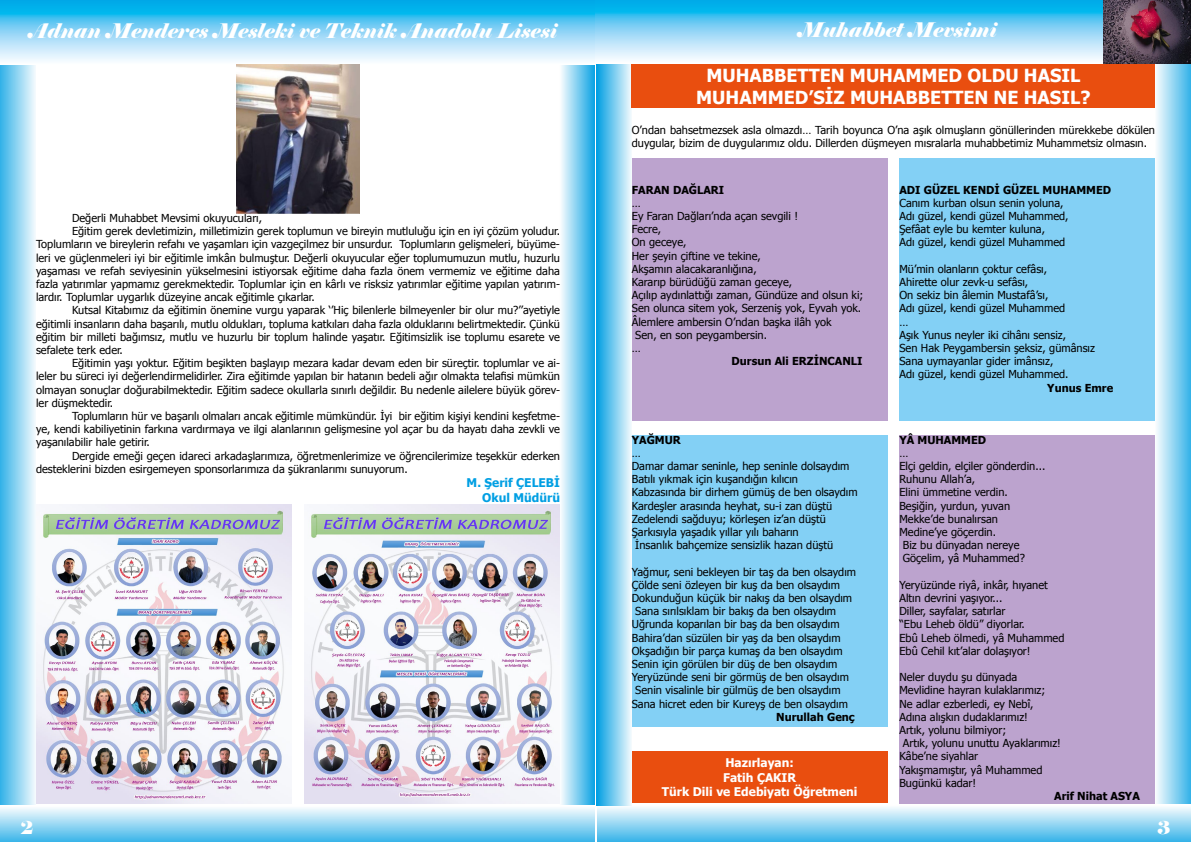
<style>
.page{position:relative;width:1191px;height:842px;background:#fff}
.page>*{position:absolute;margin:0;border:0;box-sizing:border-box;transform-origin:0 0}
.t1{font:italic 20px "Elephant";color:#fff}
.t2{font:700 18px/21.6px "Tahoma";color:#fff;text-align:center}
.t3{font:18px "Elephant";color:#fff}
.t4{font:700 12px/14.4px "Tahoma";color:#fff;text-align:center}
.t5{font:700 12px/14.4px "Tahoma";color:#009fe3;text-align:right}
.t6{font:11px/13.2px "Tahoma";color:#000}
.t7{font:700 11px "Tahoma";color:#000}
</style>
<div class="page">
<div style="left:0;top:806px;width:595px;height:36px;background:linear-gradient(to bottom,#fcfefe,#40b7ea)"></div>
<div style="left:597px;top:806px;width:594px;height:36px;background:linear-gradient(to bottom,#f8fcfe,#3cb5e9)"></div>
<svg style="left:597px;top:65px;width:35px;height:741px;background:#7bccef"></svg>
<div style="left:0;top:63px;width:36px;height:741px;background:linear-gradient(to right,#33b2e8,#eef8fd)"></div>
<svg style="left:561px;top:65px;width:34px;height:740px;background:#81cff0"></svg>
<div style="left:1155px;top:63px;width:36px;height:740px;background:linear-gradient(to right,#fafcfe,#3ab4e9)"></div>
<svg style="left:0;top:0;width:595px;height:65px;background:#80d3f5"></svg>
<svg style="left:595px;top:0;width:508px;height:60px;background:#7dd2f5"></svg>
<img style="left:1103px;top:0;width:88px;height:63px">
<img style="left:36px;top:505px;width:256px;height:298px">
<img style="left:304px;top:505px;width:256px;height:298px">
<div style="left:632px;top:65px;width:523px;height:43px;background:#e94e0f"></div>
<div style="left:632px;top:159px;width:255px;height:262px;background:#bca3ce"></div>
<div style="left:899px;top:159px;width:256px;height:262px;background:#83d0f5"></div>
<div style="left:632px;top:435px;width:255px;height:291px;background:#83d0f5"></div>
<div style="left:899px;top:435px;width:256px;height:368px;background:#bca3ce"></div>
<div style="left:632px;top:751px;width:255px;height:52px;background:#e94e0f"></div>
<img style="left:236px;top:65px;width:123px;height:149px">
<h1 class="t1" style="left:28px;top:19px;width:530px">Adnan Menderes Mesleki ve Teknik Anadolu Lisesi</h1>
<h1 class="t1" style="left:797px;top:17px;width:201px">Muhabbet Mevsimi</h1>
<p class="t6" style="left:72px;top:211px;width:192px">Değerli Muhabbet Mevsimi okuyucuları,</p>
<p class="t6" style="left:72px;top:224px;width:489px">Eğitim gerek devletimizin, milletimizin gerek toplumun ve bireyin mutluluğu için en iyi çözüm yoludur.</p>
<p class="t6" style="left:36px;top:237px;width:525px">Toplumların ve bireylerin refahı ve yaşamları için vazgeçilmez bir unsurdur. Toplumların gelişmeleri, büyüme-</p>
<p class="t6" style="left:36px;top:250px;width:525px">leri ve güçlenmeleri iyi bir eğitimle imkân bulmuştur. Değerli okuyucular eğer toplumumuzun mutlu, huzurlu</p>
<p class="t6" style="left:36px;top:264px;width:525px">yaşaması ve refah seviyesinin yükselmesini istiyorsak eğitime daha fazla önem vermemiz ve eğitime daha</p>
<p class="t6" style="left:36px;top:277px;width:525px">fazla yatırımlar yapmamız gerekmektedir. Toplumlar için en kârlı ve risksiz yatırımlar eğitime yapılan yatırım-</p>
<p class="t6" style="left:36px;top:290px;width:280px">lardır. Toplumlar uygarlık düzeyine ancak eğitimle çıkarlar.</p>
<p class="t6" style="left:72px;top:303px;width:489px">Kutsal Kitabımız da eğitimin önemine vurgu yaparak ‘’Hiç bilenlerle bilmeyenler bir olur mu?’’ayetiyle</p>
<p class="t6" style="left:36px;top:316px;width:525px">eğitimli insanların daha başarılı, mutlu oldukları, topluma katkıları daha fazla olduklarını belirtmektedir. Çünkü</p>
<p class="t6" style="left:36px;top:330px;width:525px">eğitim bir milleti bağımsız, mutlu ve huzurlu bir toplum halinde yaşatır. Eğitimsizlik ise toplumu esarete ve</p>
<p class="t6" style="left:36px;top:343px;width:88px">sefalete terk eder.</p>
<p class="t6" style="left:72px;top:356px;width:489px">Eğitimin yaşı yoktur. Eğitim beşikten başlayıp mezara kadar devam eden bir süreçtir. toplumlar ve ai-</p>
<p class="t6" style="left:36px;top:369px;width:525px">leler bu süreci iyi değerlendirmelidirler. Zira eğitimde yapılan bir hatanın bedeli ağır olmakta telafisi mümkün</p>
<p class="t6" style="left:36px;top:382px;width:525px">olmayan sonuçlar doğurabilmektedir. Eğitim sadece okullarla sınırlı değildir. Bu nedenle ailelere büyük görev-</p>
<p class="t6" style="left:36px;top:396px;width:79px">ler düşmektedir.</p>
<p class="t6" style="left:72px;top:409px;width:489px">Toplumların hür ve başarılı olmaları ancak eğitimle mümkündür. İyi bir eğitim kişiyi kendini keşfetme-</p>
<p class="t6" style="left:36px;top:422px;width:525px">ye, kendi kabiliyetinin farkına vardırmaya ve ilgi alanlarının gelişmesine yol açar bu da hayatı daha zevkli ve</p>
<p class="t6" style="left:36px;top:435px;width:115px">yaşanılabilir hale getirir.</p>
<p class="t6" style="left:72px;top:448px;width:489px">Dergide emeği geçen idareci arkadaşlarımıza, öğretmenlerimize ve öğrencilerimize teşekkür ederken</p>
<p class="t6" style="left:36px;top:462px;width:373px">desteklerini bizden esirgemeyen sponsorlarımıza da şükranlarımı sunuyorum.</p>
<p class="t5" style="left:466px;top:475px;width:95px">M. Şerif ÇELEBİ<br>Okul Müdürü</p>
<h2 class="t2" style="left:696px;top:64px;width:396px">MUHABBETTEN MUHAMMED OLDU HASIL<br>MUHAMMED’SİZ MUHABBETTEN NE HASIL?</h2>
<p class="t6" style="left:632px;top:122px;width:524px">O’ndan bahsetmezsek asla olmazdı… Tarih boyunca O’na aşık olmuşların gönüllerinden mürekkebe dökülen duygular, bizim de duygularımız oldu. Dillerden düşmeyen mısralarla muhabbetimiz Muhammetsiz olmasın.</p>
<p class="t7" style="left:632px;top:182px;width:94px">FARAN DAĞLARI</p>
<p class="t6" style="left:632px;top:196px;width:10px">…</p>
<p class="t6" style="left:632px;top:209px;width:168px">Ey Faran Dağları’nda açan sevgili !</p>
<p class="t6" style="left:632px;top:222px;width:31px">Fecre,</p>
<p class="t6" style="left:632px;top:235px;width:56px">On geceye,</p>
<p class="t6" style="left:632px;top:248px;width:130px">Her şeyin çiftine ve tekine,</p>
<p class="t6" style="left:632px;top:262px;width:126px">Akşamın alacakaranlığına,</p>
<p class="t6" style="left:632px;top:275px;width:162px">Kararıp bürüdüğü zaman geceye,</p>
<p class="t6" style="left:632px;top:288px;width:233px">Açılıp aydınlattığı zaman, Gündüze and olsun ki;</p>
<p class="t6" style="left:632px;top:301px;width:231px">Sen olunca sitem yok, Serzeniş yok, Eyvah yok.</p>
<p class="t6" style="left:632px;top:314px;width:201px">Âlemlere ambersin O’ndan başka ilâh yok</p>
<p class="t6" style="left:635px;top:328px;width:133px">Sen, en son peygambersin.</p>
<p class="t6" style="left:632px;top:341px;width:10px">…</p>
<p class="t7" style="left:731px;top:353px;width:132px">Dursun Ali ERZİNCANLI</p>
<p class="t7" style="left:899px;top:182px;width:213px">ADI GÜZEL KENDİ GÜZEL MUHAMMED</p>
<p class="t6" style="left:899px;top:196px;width:171px">Canım kurban olsun senin yoluna,<br>Adı güzel, kendi güzel Muhammed,<br>Şefâat eyle bu kemter kuluna,<br>Adı güzel, kendi güzel Muhammed</p>
<p class="t6" style="left:899px;top:262px;width:197px">Mü’min olanların çoktur cefâsı,<br>Ahirette olur zevk-u sefâsı,<br>On sekiz bin âlemin Mustafâ’sı,<br>Adı güzel, kendi güzel Muhammed<br>…<br>Aşık Yunus neyler iki cihânı sensiz,<br>Sen Hak Peygambersin şeksiz, gümânsız<br>Sana uymayanlar gider imânsız,<br>Adı güzel, kendi güzel Muhammed.</p>
<p class="t7" style="left:1047px;top:380px;width:67px">Yunus Emre</p>
<p class="t7" style="left:632px;top:432px;width:51px">YAĞMUR</p>
<p class="t6" style="left:632px;top:446px;width:10px">…</p>
<p class="t6" style="left:632px;top:459px;width:219px">Damar damar seninle, hep seninle dolsaydım</p>
<p class="t6" style="left:632px;top:472px;width:168px">Batılı yıkmak için kuşandığın kılıcın</p>
<p class="t6" style="left:632px;top:485px;width:227px">Kabzasında bir dirhem gümüş de ben olsaydım</p>
<p class="t6" style="left:632px;top:498px;width:202px">Kardeşler arasında heyhat, su-i zan düştü</p>
<p class="t6" style="left:632px;top:512px;width:195px">Zedelendi sağduyu; körleşen iz’an düştü</p>
<p class="t6" style="left:632px;top:525px;width:168px">Şarkısıyla yaşadık yıllar yılı baharın</p>
<p class="t6" style="left:635px;top:538px;width:199px">İnsanlık bahçemize sensizlik hazan düştü</p>
<p class="t6" style="left:632px;top:564px;width:226px">Yağmur, seni bekleyen bir taş da ben olsaydım</p>
<p class="t6" style="left:632px;top:578px;width:210px">Çölde seni özleyen bir kuş da ben olsaydım</p>
<p class="t6" style="left:632px;top:591px;width:222px">Dokunduğun küçük bir nakış da ben olsaydım</p>
<p class="t6" style="left:635px;top:604px;width:202px">Sana sırılsıklam bir bakış da ben olsaydım</p>
<p class="t6" style="left:632px;top:617px;width:209px">Uğrunda koparılan bir baş da ben olsaydım</p>
<p class="t6" style="left:632px;top:630px;width:210px">Bahira’dan süzülen bir yaş da ben olsaydım</p>
<p class="t6" style="left:632px;top:644px;width:212px">Okşadığın bir parça kumaş da ben olsaydım</p>
<p class="t6" style="left:632px;top:657px;width:207px">Senin için görülen bir düş de ben olsaydım</p>
<p class="t6" style="left:632px;top:670px;width:219px">Yeryüzünde seni bir görmüş de ben olsaydım</p>
<p class="t6" style="left:635px;top:683px;width:207px">Senin visalinle bir gülmüş de ben olsaydım</p>
<p class="t6" style="left:632px;top:696px;width:218px">Sana hicret eden bir Kureyş de ben olsaydım</p>
<p class="t7" style="left:776px;top:709px;width:80px">Nurullah Genç</p>
<p class="t4" style="left:662px;top:755px;width:197px">Hazırlayan:<br>Fatih ÇAKIR<br>Türk Dili ve Edebiyatı Öğretmeni</p>
<p class="t7" style="left:899px;top:432px;width:88px">YÂ MUHAMMED</p>
<p class="t6" style="left:899px;top:446px;width:10px">…</p>
<p class="t6" style="left:899px;top:459px;width:147px">Elçi geldin, elçiler gönderdin...</p>
<p class="t6" style="left:899px;top:472px;width:77px">Ruhunu Allah’a,</p>
<p class="t6" style="left:899px;top:485px;width:110px">Elini ümmetine verdin.</p>
<p class="t6" style="left:899px;top:498px;width:112px">Beşiğin, yurdun, yuvan</p>
<p class="t6" style="left:899px;top:512px;width:100px">Mekke’de bunalırsan</p>
<p class="t6" style="left:899px;top:525px;width:98px">Medine’ye göçerdin.</p>
<p class="t6" style="left:903px;top:538px;width:118px">Biz bu dünyadan nereye</p>
<p class="t6" style="left:903px;top:551px;width:124px">Göçelim, yâ Muhammed?</p>
<p class="t6" style="left:899px;top:578px;width:167px">Yeryüzünde riyâ, inkâr, hıyanet<br>Altın devrini yaşıyor...<br>Diller, sayfalar, satırlar<br>“Ebu Leheb öldü” diyorlar.<br>Ebû Leheb ölmedi, yâ Muhammed<br>Ebû Cehil kıt’alar dolaşıyor!</p>
<p class="t6" style="left:899px;top:670px;width:119px">Neler duydu şu dünyada</p>
<p class="t6" style="left:899px;top:683px;width:147px">Mevlidine hayran kulaklarımız;</p>
<p class="t6" style="left:899px;top:696px;width:136px">Ne adlar ezberledi, ey Nebî,</p>
<p class="t6" style="left:899px;top:710px;width:130px">Adına alışkın dudaklarımız!</p>
<p class="t6" style="left:899px;top:723px;width:108px">Artık, yolunu bilmiyor;</p>
<p class="t6" style="left:903px;top:736px;width:159px">Artık, yolunu unuttu Ayaklarımız!</p>
<p class="t6" style="left:899px;top:749px;width:80px">Kâbe’ne siyahlar</p>
<p class="t6" style="left:899px;top:762px;width:145px">Yakışmamıştır, yâ Muhammed</p>
<p class="t6" style="left:899px;top:776px;width:78px">Bugünkü kadar!</p>
<p class="t7" style="left:1054px;top:788px;width:87px">Arif Nihat ASYA</p>
<h2 class="t3" style="left:20px;top:816px;width:15px">2</h2>
<h2 class="t3" style="left:1157px;top:816px;width:14px">3</h2>
</div>
